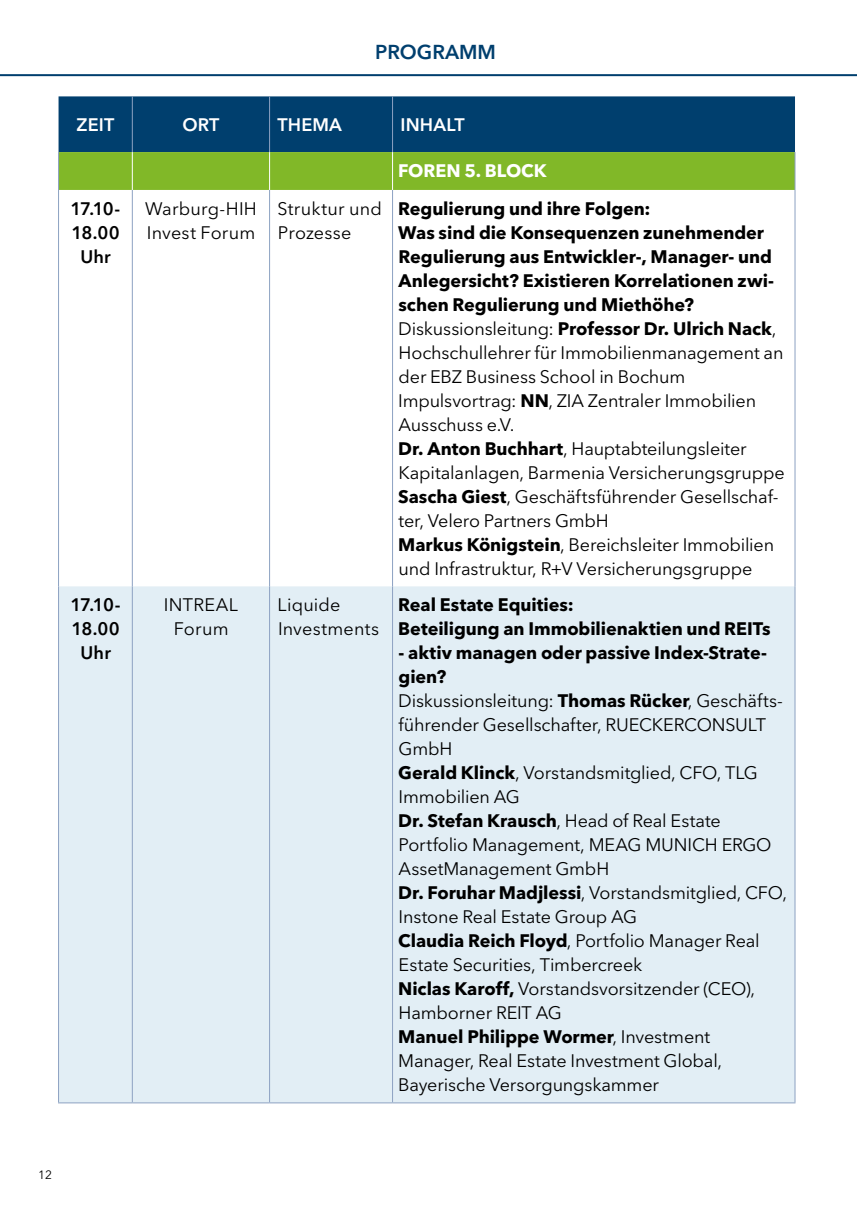
<style>
.page{position:relative;width:857px;height:1225px;background:#fff}
.page>*{position:absolute;margin:0;border:0;box-sizing:border-box;transform-origin:0 0}
.t1{font:600 20px "Avenir Next LT Pro";color:#003f6e}
.t2{font:18px/24px "Avenir Next LT Pro";letter-spacing:-.01em;color:#000}
.t3{font:18px/24px "Avenir Next LT Pro";letter-spacing:.01em;color:#000}
.t4{font:700 18px/24px "Avenir Next LT Pro";letter-spacing:-.005em;color:#000}
.t5{font:600 18px/24px "Avenir Next LT Pro";letter-spacing:-.015em;color:#000;text-align:center}
.t6{font:600 18px "Avenir Next LT Pro";letter-spacing:.005em;color:#fff}
.t7{font:700 18px "Avenir Next LT Pro";letter-spacing:-.005em;color:#fff}
.t8{font:18px/24px "Avenir Next LT Pro";letter-spacing:.015em;color:#000;text-align:center}
.t9{font:12px "Avenir Next LT Pro";color:#000}
.s1{font-weight:700}
</style>
<div class="page">
<hr style="left:0;top:74px;width:856px;height:2px;background:#003f6e">
<svg style="left:58px;top:96px;width:736px;height:94px;background:#357052"></svg>
<div style="left:59px;top:586px;width:735px;height:516px;background:#e2eef5"></div>
<hr style="left:58px;top:152px;width:1px;height:38px;background:#8da2c2">
<hr style="left:794px;top:152px;width:1px;height:38px;background:#8da2c2">
<hr style="left:132px;top:152px;width:1px;height:38px;background:#fff">
<hr style="left:269px;top:152px;width:1px;height:38px;background:#fff">
<hr style="left:392px;top:152px;width:1px;height:38px;background:#fff">
<hr style="left:58px;top:1102px;width:74px;height:1px;background:#8da2c2">
<hr style="left:132px;top:1102px;width:137px;height:1px;background:#8da2c2">
<hr style="left:269px;top:1102px;width:123px;height:1px;background:#8da2c2">
<hr style="left:392px;top:1102px;width:403px;height:1px;background:#8da2c2">
<hr style="left:132px;top:96px;width:1px;height:56px;background:#8da2c2">
<hr style="left:269px;top:96px;width:1px;height:56px;background:#8da2c2">
<hr style="left:392px;top:96px;width:1px;height:56px;background:#8da2c2">
<hr style="left:58px;top:190px;width:1px;height:396px;background:#8da2c2">
<hr style="left:58px;top:586px;width:1px;height:516px;background:#8da2c2">
<hr style="left:132px;top:190px;width:1px;height:396px;background:#8da2c2">
<hr style="left:269px;top:190px;width:1px;height:396px;background:#8da2c2">
<hr style="left:132px;top:586px;width:1px;height:516px;background:#8da2c2">
<hr style="left:269px;top:586px;width:1px;height:516px;background:#8da2c2">
<hr style="left:392px;top:190px;width:1px;height:396px;background:#8da2c2">
<hr style="left:392px;top:586px;width:1px;height:516px;background:#8da2c2">
<hr style="left:794px;top:190px;width:1px;height:396px;background:#8da2c2">
<hr style="left:794px;top:586px;width:1px;height:516px;background:#8da2c2">
<p class="t1" style="left:375px;top:40px;width:122px">PROGRAMM</p>
<p class="t6" style="left:77px;top:114px;width:39px">ZEIT</p>
<p class="t6" style="left:182px;top:114px;width:39px">ORT</p>
<p class="t6" style="left:277px;top:114px;width:66px">THEMA</p>
<p class="t6" style="left:400px;top:114px;width:66px">INHALT</p>
<p class="t7" style="left:398px;top:160px;width:150px">FOREN 5. BLOCK</p>
<p class="t5" style="left:70px;top:197px;width:51px">17.10-<br>18.00<br>Uhr</p>
<p class="t3" style="left:145px;top:197px;width:113px">Warburg-HIH<br>Invest Forum</p>
<p class="t3" style="left:277px;top:197px;width:106px">Struktur und<br>Prozesse</p>
<p class="t2" style="left:398px;top:197px;width:387px"><span class="s1">Regulierung und ihre Folgen:<br>Was sind die Konsequenzen zunehmender Regulierung aus Entwickler-, Manager- und Anlegersicht? Existieren Korrelationen zwi&shy;schen Regulierung und Miethöhe?<br></span>Diskussionsleitung: <span class="s1">Professor Dr. Ulrich Nack</span>, Hochschullehrer für Immobilienmanagement an der EBZ Business School in Bochum Impulsvortrag: <span class="s1">NN</span>, ZIA Zentraler Immobilien Ausschuss e.V.<br><span class="s1">Dr. Anton Buchhart</span>, Hauptabteilungsleiter Kapitalanlagen, Barmenia Versicherungsgruppe <span class="s1">Sascha Giest</span>, Geschäftsführender Gesellschaf&shy;ter, Velero Partners GmbH<br><span class="s1">Markus Königstein</span>, Bereichsleiter Immobilien und Infrastruktur, R+V Versicherungsgruppe</p>
<p class="t5" style="left:70px;top:593px;width:51px">17.10-<br>18.00<br>Uhr</p>
<p class="t8" style="left:164px;top:593px;width:76px">INTREAL<br>Forum</p>
<p class="t3" style="left:277px;top:593px;width:103px">Liquide<br>Investments</p>
<p class="t4" style="left:398px;top:593px;width:373px">Real Estate Equities:<br>Beteiligung an Immobilienaktien und REITs</p>
<p class="t2" style="left:398px;top:641px;width:390px"><span class="s1">- aktiv managen oder passive Index-Strate&shy;gien?<br></span>Diskussionsleitung: <span class="s1">Thomas Rücker</span>, Geschäfts&shy;führender Gesellschafter, RUECKERCONSULT GmbH<br><span class="s1">Gerald Klinck</span>, Vorstandsmitglied, CFO, TLG Immobilien AG<br><span class="s1">Dr. Stefan Krausch</span>, Head of Real Estate Portfolio Management, MEAG MUNICH ERGO AssetManagement GmbH<br><span class="s1">Dr. Foruhar Madjlessi</span>, Vorstandsmitglied, CFO, Instone Real Estate Group AG<br><span class="s1">Claudia Reich Floyd</span>, Portfolio Manager Real Estate Securities, Timbercreek<br><span class="s1">Niclas Karoff,</span> Vorstandsvorsitzender (CEO), Hamborner REIT AG<br><span class="s1">Manuel Philippe Wormer</span>, Investment Manager, Real Estate Investment Global, Bayerische Versorgungskammer</p>
<p class="t9" style="left:38px;top:1168px;width:15px">12</p>
</div>
